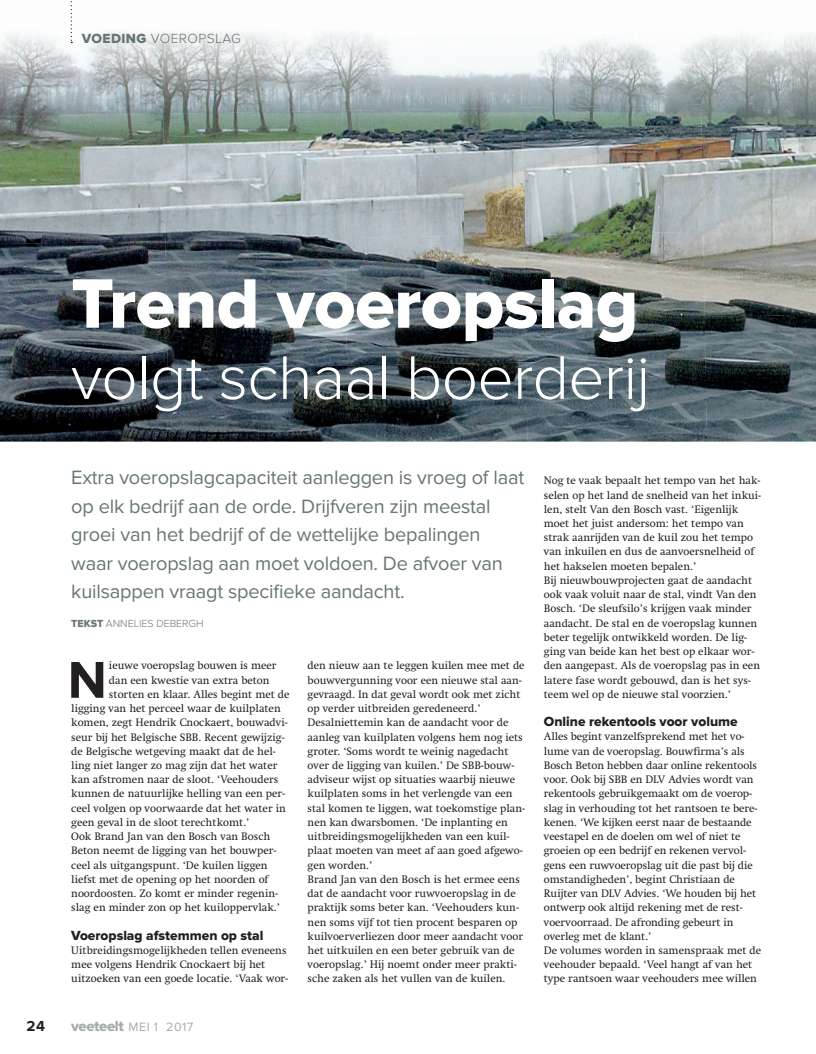
<style>
.page{position:relative;width:816px;height:1054px;background:#fff}
.page>*{position:absolute;margin:0;border:0;box-sizing:border-box;transform-origin:0 0}
.t1{font:72.5px "Proxima Nova Extrabld";letter-spacing:-.01em;color:#fff}
.t2{font:300 63.75px "Proxima Nova";letter-spacing:-.01em;color:#fff}
.t3{font:700 53.62px "Proxima Nova";color:#231f20}
.t4{font:20px/28.5px "Proxima Nova";letter-spacing:-.01em;color:#687575}
.t5{font:15px "Proxima Nova Extrabld";letter-spacing:-.02em;color:#a6acac}
.t6{font:700 15px "Proxima Nova";color:#231f20}
.t7{font:13.75px "Proxima Nova Extrabld";color:#231f20}
.t8{font:300 13.75px "Proxima Nova";letter-spacing:.03em;color:#687575}
.t9{font:11px/14.2px "Swift LT Pro";color:#231f20}
.t10{font:300 10.62px "Proxima Nova";color:#687575}
.s1{font-family:"Proxima Nova Extrabld";font-weight:400}
.s2{font-family:"Proxima Nova";font-size:12.5px}
</style>
<div class="page">
<img style="left:0;top:1px;width:161px;height:113px">
<img style="left:161px;top:32px;width:179px;height:82px">
<img style="left:340px;top:32px;width:179px;height:79px">
<img style="left:519px;top:37px;width:180px;height:70px">
<img style="left:699px;top:32px;width:117px;height:112px">
<img style="left:0;top:114px;width:163px;height:127px">
<img style="left:163px;top:111px;width:179px;height:130px">
<img style="left:342px;top:107px;width:179px;height:131px">
<img style="left:521px;top:104px;width:182px;height:131px">
<img style="left:701px;top:144px;width:115px;height:170px">
<img style="left:0;top:241px;width:165px;height:126px">
<img style="left:165px;top:238px;width:179px;height:129px">
<img style="left:344px;top:235px;width:180px;height:127px">
<img style="left:524px;top:231px;width:181px;height:131px">
<img style="left:704px;top:314px;width:112px;height:127px">
<img style="left:0;top:367px;width:257px;height:74px">
<img style="left:257px;top:362px;width:269px;height:79px">
<img style="left:526px;top:359px;width:181px;height:82px">
<svg style="left:71px;top:1px;width:1px;height:42px"></svg>
<p class="t8" style="left:82px;top:31px;width:161px"><span class="s1">VOEDING</span> VOEROPSLAG</p>
<h1 class="t1" style="left:71px;top:262px;width:569px">Trend voeropslag</h1>
<h2 class="t2" style="left:71px;top:341px;width:580px">volgt schaal boerderij</h2>
<p class="t4" style="left:71px;top:463px;width:454px">Extra voeropslagcapaciteit aanleggen is vroeg of laat op elk bedrijf aan de orde. Drijfveren zijn meestal groei van het bedrijf of de wettelijke bepalingen waar voeropslag aan moet voldoen. De afvoer van kuilsappen vraagt specifieke aandacht.</p>
<p class="t9" style="left:544px;top:473px;width:219px">Nog te vaak bepaalt het tempo van het hak&shy;selen op het land de snelheid van het inkui&shy;len, stelt Van den Bosch vast. ‘Eigenlĳk moet het juist andersom: het tempo van strak aanrĳden van de kuil zou het tempo van inkuilen en dus de aanvoersnelheid of het hakselen moeten bepalen.’<br>Bĳ nieuwbouwprojecten gaat de aandacht ook vaak voluit naar de stal, vindt Van den Bosch. ‘De sleufsilo’s krĳgen vaak minder aandacht. De stal en de voeropslag kunnen beter tegelĳk ontwikkeld worden. De lig&shy;ging van beide kan het best op elkaar wor&shy;den aangepast. Als de voeropslag pas in een latere fase wordt gebouwd, dan is het sys&shy;teem wel op de nieuwe stal voorzien .’</p>
<p class="t7" style="left:544px;top:713px;width:195px">Online rekentools voor volume</p>
<p class="t9" style="left:544px;top:729px;width:219px">Alles begint vanzelfsprekend met het vo&shy;lume van de voeropslag. Bouwfirma’s als Bosch Beton hebben daar online rekentools voor. Ook bĳ SBB en DLV Advies wordt van rekentools gebruikgemaakt om de voerop&shy;slag in verhouding tot het rantsoen te bere&shy;kenen. ‘We kĳken eerst naar de bestaande veestapel en de doelen om wel of niet te groeien op een bedrĳf en rekenen vervol&shy;gens een ruwvoeropslag uit die past bĳ die omstandigheden’, begint Christiaan de Ruĳter van DLV Advies. ‘We houden bĳ het ontwerp ook altĳd rekening met de rest&shy;voervoorraad. De afronding gebeurt in overleg met de klant.’<br>De volumes worden in samenspraak met de veehouder bepaald. ‘Veel hangt af van het type rantsoen waar veehouders mee willen</p>
<p class="t10" style="left:71px;top:616px;width:134px"><span class="s1">TEKST</span> ANNELIES DEBERGH</p>
<h3 class="t3" style="left:68px;top:648px;width:41px">N</h3>
<p class="t9" style="left:109px;top:658px;width:169px">ieuwe voeropslag bouwen is meer</p>
<p class="t9" style="left:307px;top:658px;width:219px">den nieuw aan te leggen kuilen mee met de bouwvergunning voor een nieuwe stal aan&shy;gevraagd. In dat geval wordt ook met zicht op verder uitbreiden geredeneerd.’ Desalniettemin kan de aandacht voor de aanleg van kuilplaten volgens hem nog iets groter. ‘Soms wordt te weinig nagedacht over de ligging van kuilen.’ De SBB-bouw&shy;adviseur wĳst op situaties waarbĳ nieuwe kuilplaten soms in het verlengde van een stal komen te liggen, wat toekomstige plan&shy;nen kan dwarsbomen. ‘De inplanting en uitbreidingsmogelĳkheden van een kuil&shy;plaat moeten van meet af aan goed afgewo&shy;gen worden.’<br>Brand Jan van den Bosch is het ermee eens dat de aandacht voor ruwvoeropslag in de praktĳk soms beter kan. ‘Veehouders kun&shy;nen soms vĳf tot tien procent besparen op kuilvoerverliezen door meer aandacht voor het uitkuilen en een beter gebruik van de voeropslag.’ Hĳ noemt onder meer prakti&shy;sche zaken als het vullen van de kuilen.</p>
<p class="t9" style="left:109px;top:672px;width:162px">dan een kwestie van extra beton</p>
<p class="t9" style="left:109px;top:686px;width:182px">storten en klaar. Alles begint met de</p>
<p class="t9" style="left:71px;top:701px;width:211px">ligging van het perceel waar de kuilplaten</p>
<p class="t9" style="left:71px;top:715px;width:218px">komen, zegt Hendrik Cnockaert, bouwadvi-</p>
<p class="t9" style="left:71px;top:729px;width:215px">seur bĳ het Belgische SBB. Recent gewĳzig-</p>
<p class="t9" style="left:71px;top:743px;width:206px">de Belgische wetgeving maakt dat de hel-</p>
<p class="t9" style="left:71px;top:757px;width:208px">ling niet langer zo mag zĳn dat het water</p>
<p class="t9" style="left:71px;top:772px;width:209px">kan afstromen naar de sloot. ‘Veehouders</p>
<p class="t9" style="left:71px;top:786px;width:215px">kunnen de natuurlĳke helling van een per-</p>
<p class="t9" style="left:71px;top:800px;width:216px">ceel volgen op voorwaarde dat het water in</p>
<p class="t9" style="left:71px;top:814px;width:180px">geen geval in de sloot terechtkomt.’</p>
<p class="t9" style="left:71px;top:829px;width:201px">Ook Brand Jan van den Bosch van Bosch</p>
<p class="t9" style="left:71px;top:843px;width:207px">Beton neem t de ligging van het bouwper-</p>
<p class="t9" style="left:71px;top:857px;width:198px">ceel als uitgangspunt. ‘De kuilen liggen</p>
<p class="t9" style="left:71px;top:871px;width:200px">liefst met de opening op het noorden of</p>
<p class="t9" style="left:71px;top:885px;width:208px">noordoosten. Zo komt er minder regenin-</p>
<p class="t9" style="left:71px;top:900px;width:210px">slag en minder zon op het kuiloppervlak.’</p>
<p class="t7" style="left:71px;top:926px;width:194px">Voeropslag afstemmen op stal</p>
<p class="t9" style="left:71px;top:942px;width:218px">Uitbreidingsmogelĳkheden tellen eveneens mee volgens Hendrik Cnockaert bĳ het uitzoeken van een goede locatie. ‘Vaak wor-</p>
<h3 class="t6" style="left:27px;top:1017px;width:20px">24</h3>
<h3 class="t5" style="left:71px;top:1017px;width:124px">veeteelt <span class="s2">MEI 1 2017</span></h3>
</div>
